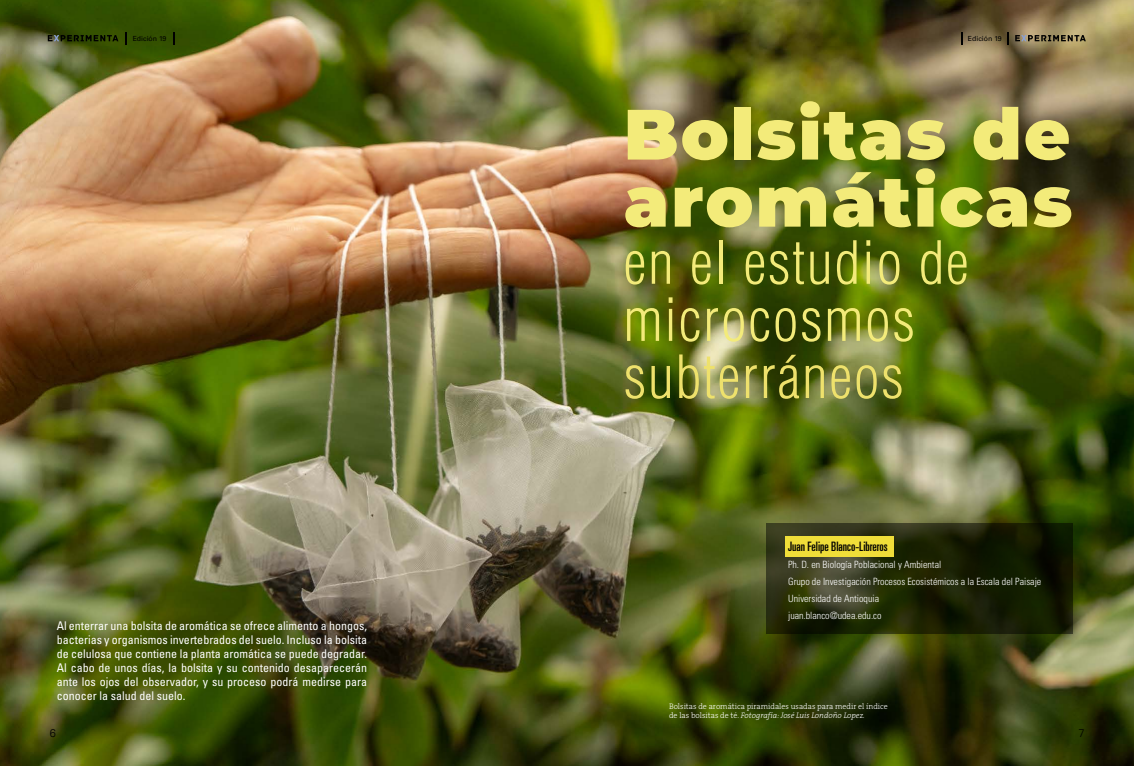
<style>
.page{position:relative;width:1134px;height:766px;background:#fff}
.page>*{position:absolute;margin:0;border:0;box-sizing:border-box;transform-origin:0 0}
.t1{font:100 71px/67px "Montserrat";letter-spacing:.03em;color:#f3eb7a}
.t2{font:300 condensed 58px/57.1px "Helvetica LT Std";letter-spacing:.03em;color:#f3eb7a}
.t3{font:300 condensed 58px "Helvetica LT Std";letter-spacing:.03em;color:#eee16c}
.t4{font:ultra-condensed 13px "Univers LT Std";color:#000}
.t5{font:condensed 12px/14px "Univers LT Std";color:#fff;text-align:justify}
.t6{font:300 11px "Univers";color:#000}
.t7{font:300 condensed 10px/17px "Univers LT Std";color:#fff}
.t8{font:300 8px/8.6px "The Serif";color:#fff}
.t9{font:7px "Univers LT Std";color:#000}
.s1{font-style:italic}
</style>
<div class="page">
<img style="left:0;top:0;width:1134px;height:765px">
<svg style="left:125px;top:32px;width:1px;height:13px"></svg>
<svg style="left:173px;top:32px;width:1px;height:13px"></svg>
<svg style="left:48px;top:35px;width:70px;height:6px"></svg>
<svg style="left:961px;top:32px;width:1px;height:13px"></svg>
<svg style="left:1007px;top:32px;width:2px;height:13px"></svg>
<svg style="left:1015px;top:35px;width:71px;height:6px"></svg>
<svg style="left:767px;top:523px;width:306px;height:111px;background:#22270b"></svg>
<div style="left:785px;top:536px;width:109px;height:20px;background:#f0de39"></div>
<p class="t9" style="left:133px;top:34px;width:35px">Edición 19</p>
<p class="t9" style="left:968px;top:34px;width:35px">Edición 19</p>
<p class="t5" style="left:57px;top:618px;width:312px">Al enterrar una bolsita de aromática se ofrece alimento a hongos, bacterias y organismos invertebrados del suelo. Incluso la bolsita de celulosa que contiene la planta aromática se puede degradar.<br>Al cabo de unos días, la bolsita y su contenido desaparecerán ante los ojos del observador, y su proceso podrá medirse para conocer la salud del suelo.</p>
<h1 class="t1" style="left:624px;top:99px;width:450px">Bolsitas de aromáticas</h1>
<h2 class="t2" style="left:624px;top:234px;width:346px">en el estudio de microcosmos</h2>
<h2 class="t3" style="left:624px;top:340px;width:282px">subterráneos</h2>
<p class="t4" style="left:788px;top:538px;width:101px">Juan Felipe Blanco-Libreros</p>
<p class="t7" style="left:788px;top:555px;width:255px">Ph. D. en Biología Poblacional y Ambiental<br>Grupo de Investigación Procesos Ecosistémicos a la Escala del Paisaje Universidad de Antioquia<br>juan.blanco@udea.edu.co</p>
<p class="t8" style="left:669px;top:701px;width:220px">Bolsitas de aromática piramidales usadas para medir el índice de las bolsitas de té. <span class="s1">Fotografía: José Luis Londoño Lopez.</span></p>
<p class="t6" style="left:50px;top:725px;width:8px">6</p>
<p class="t6" style="left:1078px;top:726px;width:8px">7</p>
</div>
